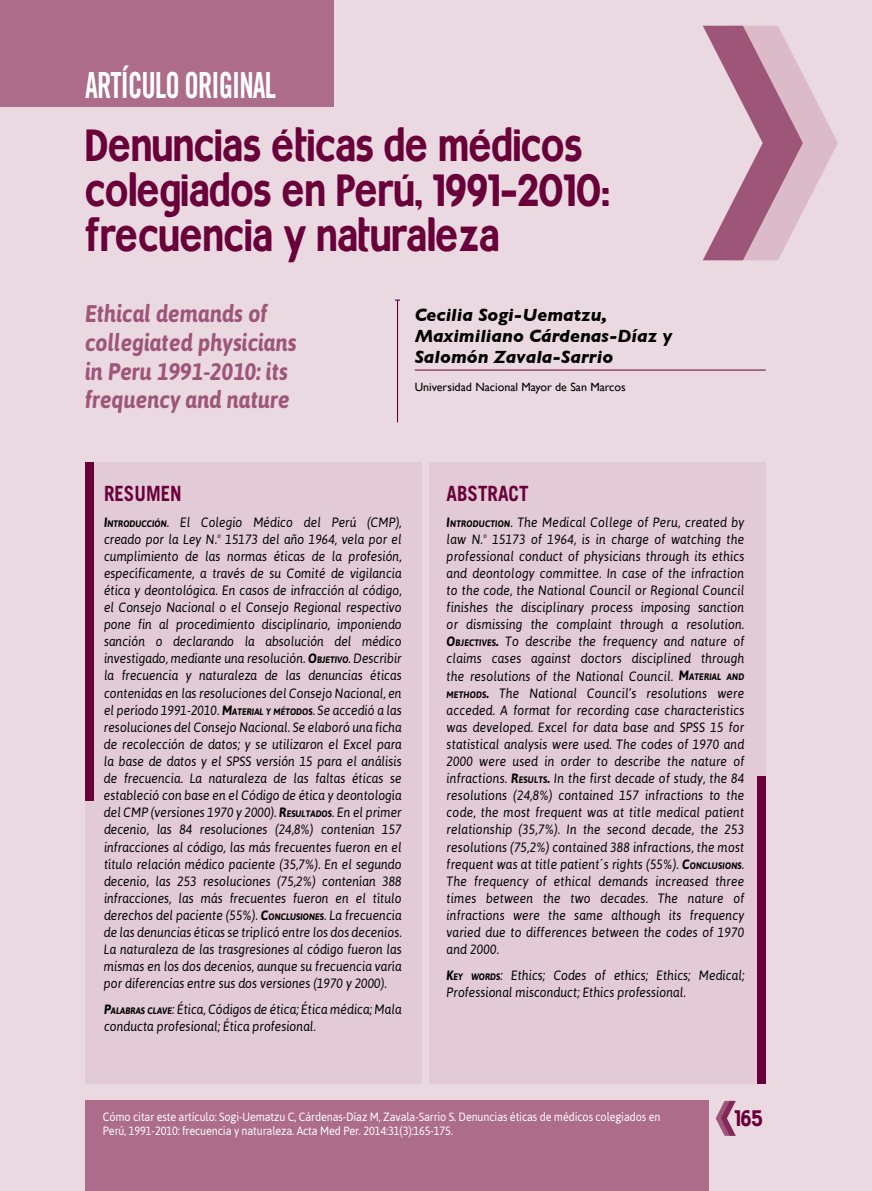
<style>
.page{position:relative;width:872px;height:1191px;background:#ebd9e2}
.page>*{position:absolute;margin:0;border:0;box-sizing:border-box;transform-origin:0 0}
.t1{font:45px/45px "Milocha";color:#690039;scale:.9 1}
.t2{font:36px "Trade Gothic Bold Cond Twenty";letter-spacing:-.03em;color:#fff;scale:.8 1}
.t3{font:italic 700 24px/28.8px "Asap";color:#9e5678;scale:.9 1}
.t4{font:22.5px "Milocha";color:#690039;scale:.9 1}
.t5{font:700 21px "Trade Gothic";color:#690039;scale:.9 1}
.t6{font:italic 700 18px/21px "Gill Sans";color:#000}
.t7{font:italic 13.5px/17.1px "Asap";color:#000;text-align:justify;scale:.9 1}
.t8{font:12px/14.4px "Asap";letter-spacing:-.01em;color:#fff;scale:.9 1}
.t9{font:12px "Gill Sans";color:#000}
.s1{font-weight:700}
.s2{font-weight:700;font-size:9.45px}
</style>
<div class="page">
<div style="left:85px;top:462px;width:336px;height:621px;background:#e2cad6"></div>
<div style="left:429px;top:462px;width:336px;height:621px;background:#e2cad6"></div>
<div style="left:85px;top:462px;width:9px;height:338px;background:#690039"></div>
<div style="left:757px;top:776px;width:8px;height:307px;background:#690039"></div>
<hr style="left:397px;top:300px;width:1px;height:122px;background:#690039">
<hr style="left:415px;top:370px;width:350px;height:1px;background:#690039">
<svg style="left:703px;top:26px;width:135px;height:235px"></svg>
<svg style="left:715px;top:1100px;width:21px;height:35px"></svg>
<div style="left:0;top:0;width:334px;height:107px;background:#ac6c8a"></div>
<div style="left:85px;top:1100px;width:623px;height:91px;background:#ac6c8a"></div>
<h2 class="t2" style="left:85px;top:63px;width:240px">ARTÍCULO ORIGINAL</h2>
<h1 class="t1" style="left:85px;top:123px;width:584px">Denuncias éticas de médicos colegiados en Perú, 1991-2010: frecuencia y naturaleza</h1>
<h3 class="t3" style="left:85px;top:299px;width:236px">Ethical demands of collegiated physicians in Peru 1991-2010: its frequency and nature</h3>
<h3 class="t6" style="left:415px;top:305px;width:259px">Cecilia Sogi-Uematzu,<br>Maximiliano Cárdenas-Díaz y<br>Salomón Zavala-Sarrio</h3>
<p class="t9" style="left:415px;top:380px;width:212px">Universidad Nacional Mayor de San Marcos</p>
<h3 class="t5" style="left:104px;top:480px;width:88px">RESUMEN</h3>
<p class="t7" style="left:104px;top:513px;width:332px"><span class="s1">I</span><span class="s2">NTRODUCCIÓN</span>. El Colegio Médico del Perú (CMP), creado por la Ley N.º 15173 del año 1964, vela por el cumplimiento de las normas éticas de la profesión, específicamente, a través de su Comité de vigilancia ética y deontológica. En casos de infracción al código, el Consejo Nacional o el Consejo Regional respectivo pone fin al procedimiento disciplinario, imponiendo sanción o declarando la absolución del médico investigado, mediante una resolución. <span class="s1">O</span><span class="s2">BJETIVO</span>. Describir la frecuencia y naturaleza de las denuncias éticas contenidas en las resoluciones del Consejo Nacional, en el período 1991-2010. <span class="s1">M</span><span class="s2">ATERIAL Y MÉTODOS</span>. Se accedió a las resoluciones del Consejo Nacional. Se elaboró una ficha de recolección de datos; y se utilizaron el Excel para la base de datos y el SPSS versión 15 para el análisis de frecuencia. La naturaleza de las faltas éticas se estableció con base en el Código de ética y deontología del CMP (versiones 1970 y 2000). <span class="s1">R</span><span class="s2">ESULTADOS</span>. En el primer decenio, las 84 resoluciones (24,8%) contenían 157 infracciones al código, las más frecuentes fueron en el título relación médico paciente (35,7%). En el segundo decenio, las 253 resoluciones (75,2%) contenían 388 infracciones, las más frecuentes fueron en el título derechos del paciente (55%). <span class="s1">C</span><span class="s2">ONCLUSIONES</span>. La frecuencia de las denuncias éticas se triplicó entre los dos decenios.<br>La naturaleza de las trasgresiones al código fueron las mismas en los dos decenios, aunque su frecuencia varía por diferencias entre sus dos versiones (1970 y 2000).</p>
<p class="t7" style="left:104px;top:1000px;width:332px"><span class="s1">P</span><span class="s2">ALABRAS CLAVE</span>: Ética, Códigos de ética; Ética médica; Mala conducta profesional; Ética profesional.</p>
<h3 class="t5" style="left:446px;top:480px;width:93px">ABSTRACT</h3>
<p class="t7" style="left:446px;top:513px;width:332px"><span class="s1">I</span><span class="s2">NTRODUCTION</span>. The Medical College of Peru, created by law N.º 15173 of 1964, is in charge of watching the professional conduct of physicians through its ethics and deontology committee. In case of the infraction to the code, the National Council or Regional Council finishes the disciplinary process imposing sanction or dismissing the complaint through a resolution.<br><span class="s1">O</span><span class="s2">BJECTIVES</span><span class="s1">.</span> To describe the frequency and nature of claims cases against doctors disciplined through the resolutions of the National Council. <span class="s1">M</span><span class="s2">ATERIAL AND METHODS</span><span class="s1">.</span> The National Council‘s resolutions were acceded. A format for recording case characteristics was developed. Excel for data base and SPSS 15 for statistical analysis were used. The codes of 1970 and 2000 were used in order to describe the nature of infractions. <span class="s1">R</span><span class="s2">ESULTS</span><span class="s1">.</span> In the first decade of study, the 84 resolutions (24,8%) contained 157 infractions to the code, the most frequent was at title medical patient relationship (35,7%). In the second decade, the 253 resolutions (75,2%) contained 388 infractions, the most frequent was at title patient´s rights (55%). <span class="s1">C</span><span class="s2">ONCLUSIONS</span>.<br>The frequency of ethical demands increased three times between the two decades. The nature of infractions were the same although its frequency varied due to differences between the codes of 1970 and 2000.</p>
<p class="t7" style="left:446px;top:966px;width:332px"><span class="s1">K</span><span class="s2">EY WORDS</span>: Ethics; Codes of ethics; Ethics; Medical;<br>Professional misconduct; Ethics professional.</p>
<p class="t8" style="left:103px;top:1109px;width:621px">Cómo citar este artículo: Sogi-Uematzu C, Cárdenas-Díaz M, Zavala-Sarrio S. Denuncias éticas de médicos colegiados en<br>Perú, 1991-2010: frecuencia y naturaleza. Acta Med Per. 2014:31(3):165-175.</p>
<h3 class="t4" style="left:734px;top:1105px;width:33px">165</h3>
</div>
